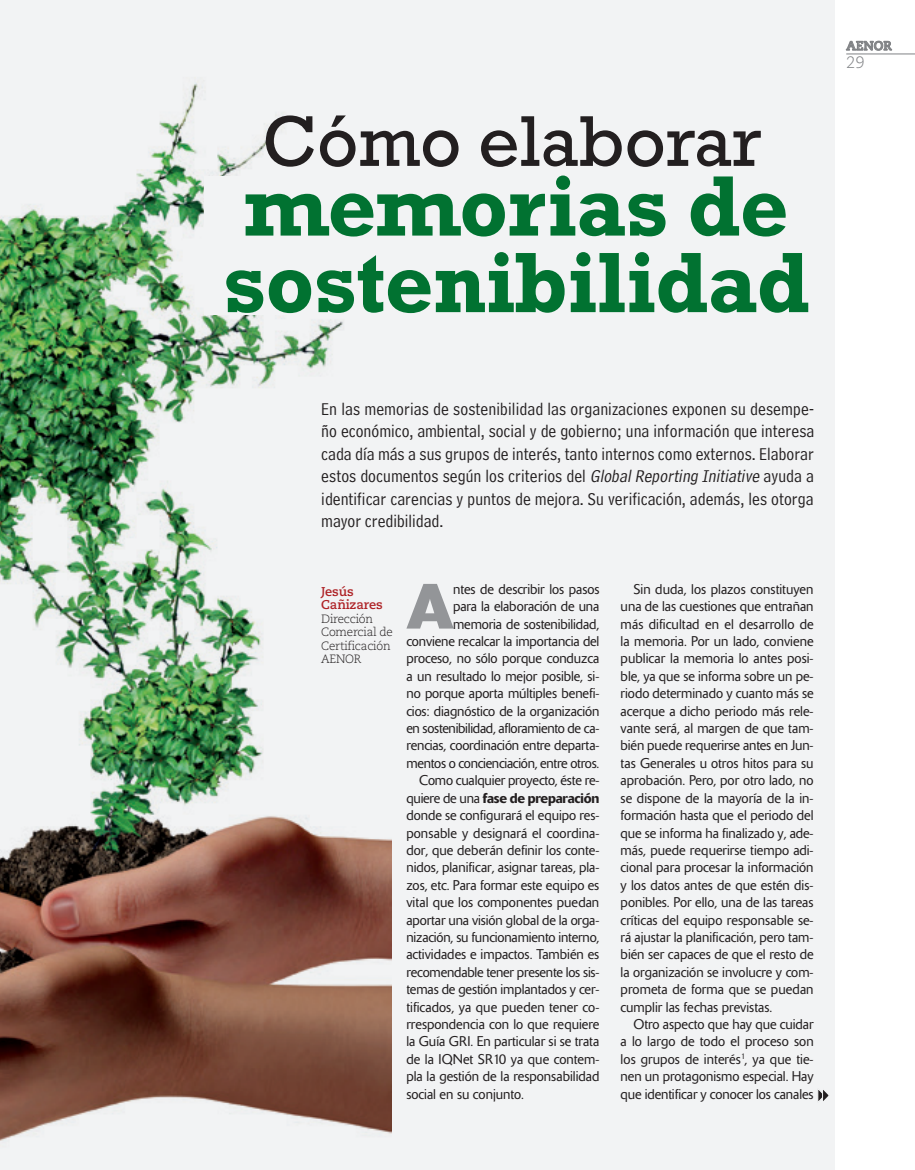
<style>
.page{position:relative;width:915px;height:1170px;background:#fff}
.page>*{position:absolute;margin:0;border:0;box-sizing:border-box;transform-origin:0 0}
._02_TITULAR_TEMAS{font:700 87px/76.5px "Rockwell Std";letter-spacing:-.01em;color:#017231}
._02_TITULAR_TEMAS-2{font:73.05px "Rockwell Std";color:#231f20}
._04_TEXTO_CORRIDO{font:700 63.3px "Delta";color:#939598}
._03_ENTRADILLA{font:18px/22.5px "Bell Centennial Std Address";color:#231f20;text-align:justify}
.t1{font:300 16.5px "Caecilia LT Std";color:#808285}
._04_TEXTO_CORRIDO-2{font:300 13.95px/17.4px "Delta";letter-spacing:-.005em;color:#231f20;text-align:justify}
._06_NOMBRE_AUTOR_TEM{font:700 12.75px/13.5px "Caecilia LT Std";letter-spacing:-.01em;color:#ae2226}
.t2{font:700 12.75px "Caecilia LT Std";color:#808285}
._07_CARGO_AUTOR_TEMA{font:300 12px/13.5px "Caecilia LT Std";letter-spacing:-.02em;color:#231f20}
.s1{font-style:italic}
.s2{font-weight:500}
</style>
<div class="page">
<div style="left:0;top:0;width:833px;height:1169px;background:#f2f3f4"></div>
<img style="left:0;top:81px;width:391px;height:1060px">
<svg style="left:846px;top:41px;width:45px;height:10px"></svg>
<hr style="left:846px;top:54px;width:68px;height:1px;background:#808285">
<div style="left:204px;top:176px;width:624px;height:139px;background:#f2f3f4"></div>
<svg style="left:817px;top:1089px;width:12px;height:12px"></svg>
<p class="_02_TITULAR_TEMAS-2" style="left:263px;top:99px;width:500px">Cómo elaborar</p>
<p class="_02_TITULAR_TEMAS" style="left:223px;top:167px;width:588px">memorias de sostenibilidad</p>
<p class="t2" style="left:846px;top:38px;width:47px">AENOR</p>
<p class="t1" style="left:846px;top:53px;width:20px">29</p>
<p class="_03_ENTRADILLA" style="left:321px;top:397px;width:494px">En las memorias de sostenibilidad las organizaciones exponen su desempe&shy;ño económico, ambiental, social y de gobierno; una información que interesa cada día más a sus grupos de interés, tanto internos como externos. Elaborar estos documentos según los criterios del <span class="s1">GlobalReporting Initiative</span> ayuda a identificar carencias y puntos de mejora. Su verificación, además, les otorga mayor credibilidad.</p>
<p class="_06_NOMBRE_AUTOR_TEM" style="left:321px;top:585px;width:63px">Jesús<br>Cañizares</p>
<p class="_07_CARGO_AUTOR_TEMA" style="left:321px;top:612px;width:73px">Dirección<br>Comercial de<br>Certificación</p>
<p class="_07_CARGO_AUTOR_TEMA" style="left:321px;top:652px;width:42px">AENOR</p>
<p class="_04_TEXTO_CORRIDO-2" style="left:406px;top:580px;width:194px;text-align:right">ntes de describir los pasos<br>para la elaboración de una memoria de sostenibilidad, conviene recalcar la importancia del proceso, no sólo porque conduzca a un resultado lo mejor posible, si&shy;no porque aporta múltiples benefi&shy;cios: diagnóstico de la organización en sostenibilidad, afloramiento de ca&shy;rencias, coordinación entre departa&shy;mentos o concienciación, entre otros.</p>
<p class="_04_TEXTO_CORRIDO-2" style="left:406px;top:771px;width:194px;text-indent:13px">Como cualquier proyecto, éste re&shy;quiere de una <span class="s2">fase de preparación </span>donde se configurará el equipo res&shy;ponsable y designará el coordina&shy;dor, que deberán definir los conte&shy;nidos, planificar, asignar tareas, pla&shy;zos, etc. Para formar este equipo es vital que los componentes puedan aportar una visión global de la orga&shy;nización, su funcionamiento interno, actividades e impactos. También es recomendable tener presente los sis&shy;temas de gestión implantados y cer&shy;tificados, ya que pueden tener co&shy;rrespondencia con lo que requiere la Guía GRI. En particular si se trata de la IQNet SR10 ya que contem&shy;pla la gestión de la responsabilidad social en su conjunto.</p>
<p class="_04_TEXTO_CORRIDO" style="left:406px;top:567px;width:49px">A</p>
<p class="_04_TEXTO_CORRIDO-2" style="left:620px;top:580px;width:194px;text-indent:13px">Sin duda, los plazos constituyen una de las cuestiones que entrañan más dificultad en el desarrollo de la memoria. Por un lado, conviene publicar la memoria lo antes posi&shy;ble, ya que se informa sobre un pe&shy;riodo determinado y cuanto más se acerque a dicho periodo más rele&shy;vante será, al margen de que tam&shy;bién puede requerirse antes en Jun&shy;tas Generales u otros hitos para su aprobación. Pero, por otro lado, no se dispone de la mayoría de la in&shy;formación hasta que el periodo del que se informa ha finalizado y, ade&shy;más, puede requerirse tiempo adi&shy;cional para procesar la información y los datos antes de que estén dis&shy;ponibles. Por ello, una de las tareas críticas del equipo responsable se&shy;rá ajustar la planificación, pero tam&shy;bién ser capaces de que el resto de la organización se involucre y com&shy;prometa de forma que se puedan cumplir las fechas previstas.</p>
<p class="_04_TEXTO_CORRIDO-2" style="left:620px;top:1015px;width:194px;text-indent:13px">Otro aspecto que hay que cuidar a lo largo de todo el proceso son los grupos de interés<sup>1</sup>, ya que tie&shy;nen un protagonismo especial. Hay que identificar y conocer los canales</p>
</div>
